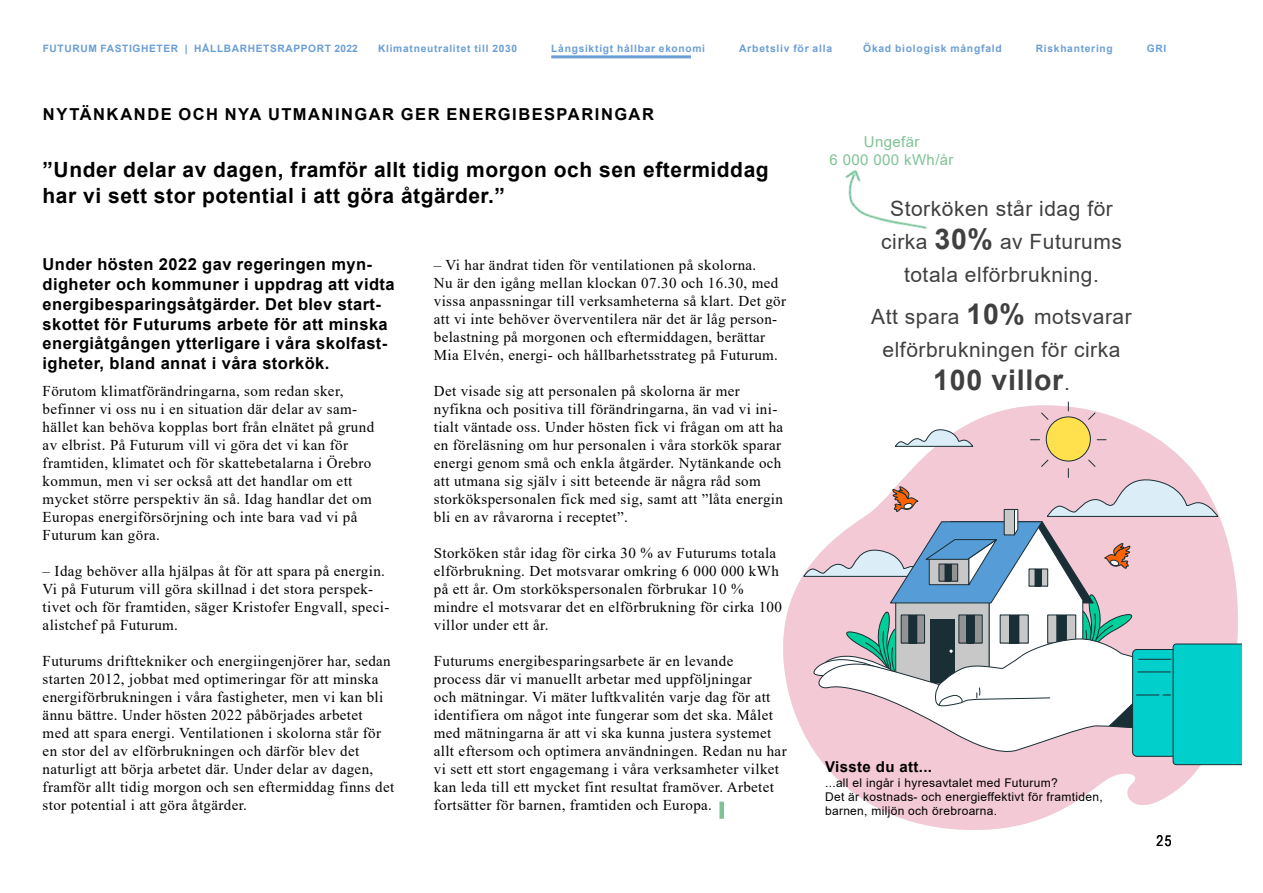
<style>
.page{position:relative;width:1263px;height:893px;background:#fff}
.page>*{position:absolute;margin:0;border:0;box-sizing:border-box;transform-origin:0 0}
.t1{font:700 28.5px "Arial";letter-spacing:.025em;color:#404040}
.t2{font:21px/33px "Arial";letter-spacing:.025em;color:#404040;text-align:center}
.t3{font:700 21px/25.2px "Arial";letter-spacing:.025em;color:#000}
.t4{font:700 16.5px/19.8px "Arial";letter-spacing:.025em;color:#000}
.t5{font:700 16.5px "Arial";letter-spacing:.09em;color:#000}
.t6{font:15px/18px "Times New Roman";letter-spacing:.025em;color:#000}
.t7{font:15px/18px "Arial";letter-spacing:.025em;color:#7fc395;text-align:center}
.t8{font:700 15px "Arial";letter-spacing:.025em;color:#000}
.t9{font:14.85px "Arial Narrow";color:#000}
.t10{font:12px/14.4px "Arial";letter-spacing:.025em;color:#000}
.t11{font:700 10.35px "Arial";letter-spacing:.07em;color:#6b9ed5}
.t12{font:700 10.2px "Arial";letter-spacing:.07em;color:#6b9ed5}
.s1{font-weight:700;font-size:28.5px}
.s2{font-weight:400;font-size:21px}
</style>
<div class="page">
<svg style="left:783px;top:405px;width:417px;height:425px"></svg>
<svg style="left:894px;top:427px;width:80px;height:20px"></svg>
<div style="left:1046px;top:417px;width:44px;height:44px;background:#ffe04d;border-radius:50%"></div>
<div style="left:1046px;top:416px;width:45px;height:45px;border:1px solid #1a2e35;border-radius:50%"></div>
<svg style="left:1087px;top:412px;width:9px;height:9px"></svg>
<svg style="left:1040px;top:412px;width:9px;height:9px"></svg>
<svg style="left:803px;top:459px;width:439px;height:307px"></svg>
<div style="left:719px;top:802px;width:5px;height:17px;background:#7fc395"></div>
<img style="left:845px;top:170px;width:82px;height:59px">
<hr style="left:551px;top:55px;width:140px;height:3px;background:#6b9ed5">
<p class="t12" style="left:43px;top:42px;width:317px">FUTURUM FASTIGHETER | HÅLLBARHETSRAPPORT 2022</p>
<p class="t12" style="left:378px;top:42px;width:141px">Klimatneutralitet till 2030</p>
<p class="t12" style="left:551px;top:42px;width:155px">Långsiktigt hållbar ekonomi</p>
<p class="t11" style="left:739px;top:41px;width:95px">Arbetsliv för alla</p>
<p class="t11" style="left:863px;top:41px;width:140px">Ökad biologisk mångfald</p>
<p class="t12" style="left:1036px;top:42px;width:78px">Riskhantering</p>
<p class="t12" style="left:1147px;top:42px;width:21px">GRI</p>
<p class="t5" style="left:43px;top:103px;width:612px">NYTÄNKANDE OCH NYA UTMANINGAR GER ENERGIBESPARINGAR</p>
<h2 class="t3" style="left:43px;top:158px;width:727px">”Under delar av dagen, framför allt tidig morgon och sen eftermiddag har vi sett stor potential i att göra åtgärder.”</h2>
<p class="t4" style="left:43px;top:255px;width:354px">Under hösten 2022 gav regeringen myn&shy;digheter och kommuner i uppdrag att vidta energibesparingsåtgärder. Det blev start&shy;skottet för Futurums arbete för att minska energiåtgången ytterligare i våra skolfast&shy;igheter, bland annat i våra storkök.</p>
<p class="t6" style="left:43px;top:382px;width:333px">Förutom klimatförändringarna, som redan sker, befinner vi oss nu i en situation där delar av sam&shy;hället kan behöva kopplas bort från elnätet på grund av elbrist. På Futurum vill vi göra det vi kan för framtiden, klimatet och för skattebetalarna i Örebro kommun, men vi ser också att det handlar om ett mycket större perspektiv än så. Idag handlar det om Europas energiförsörjning och inte bara vad vi på Futurum kan göra.</p>
<p class="t6" style="left:43px;top:562px;width:348px">– Idag behöver alla hjälpas åt för att spara på energin.<br>Vi på Futurum vill göra skillnad i det stora perspek&shy;tivet och för framtiden, säger Kristofer Engvall, speci&shy;alistchef på Futurum.</p>
<p class="t6" style="left:43px;top:652px;width:353px">Futurums drifttekniker och energiingenjörer har, sedan starten 2012, jobbat med optimeringar för att minska energiförbrukningen i våra fastigheter, men vi kan bli ännu bättre. Under hösten 2022 påbörjades arbetet<br>med att spara energi. Ventilationen i skolorna står för en stor del av elförbrukningen och därför blev det naturligt att börja arbetet där. Under delar av dagen, framför allt tidig morgon och sen eftermiddag finns det stor potential i att göra åtgärder.</p>
<p class="t6" style="left:434px;top:256px;width:354px">– Vi har ändrat tiden för ventilationen på skolorna.<br>Nu är den igång mellan klockan 07.30 och 16.30, med vissa anpassningar till verksamheterna så klart. Det gör att vi inte behöver överventilera när det är låg person&shy;belastning på morgonen och eftermiddagen, berättar Mia Elvén, energi- och hållbarhetsstrateg på Futurum.</p>
<p class="t6" style="left:434px;top:382px;width:351px">Det visade sig att personalen på skolorna är mer nyfikna och positiva till förändringarna, än vad vi ini&shy;tialt väntade oss. Under hösten fick vi frågan om att ha en föreläsning om hur personalen i våra storkök sparar energi genom små och enkla åtgärder. Nytänkande och att utmana sig själv i sitt beteende är några råd som storkökspersonalen fick med sig, samt att ”låta energin bli en av råvarorna i receptet”.</p>
<p class="t6" style="left:434px;top:544px;width:350px">Storköken står idag för cirka 30 % av Futurums totala elförbrukning. Det motsvarar omkring 6 000 000 kWh på ett år. Om storkökspersonalen förbrukar 10 % mindre el motsvarar det en elförbrukning för cirka 100 villor under ett år.</p>
<p class="t6" style="left:434px;top:652px;width:354px">Futurums energibesparingsarbete är en levande<br>process där vi manuellt arbetar med uppföljningar<br>och mätningar. Vi mäter luftkvalitén varje dag för att identifiera om något inte fungerar som det ska. Målet med mätningarna är att vi ska kunna justera systemet allt eftersom och optimera användningen. Redan nu har vi sett ett stort engagemang i våra verksamheter vilket kan leda till ett mycket fint resultat framöver. Arbetet fortsätter för barnen, framtiden och Europa.</p>
<p class="t7" style="left:829px;top:133px;width:126px">Ungefär<br>6 000 000 kWh/år</p>
<h2 class="t2" style="left:881px;top:192px;width:242px">Storköken står idag för cirka <span class="s1">30%</span> av Futurums totala elförbrukning.</h2>
<h2 class="t2" style="left:871px;top:300px;width:262px">Att spara <span class="s1">10%</span> motsvarar elförbrukningen för cirka</h2>
<h1 class="t1" style="left:933px;top:360px;width:138px">100 villor<span class="s2">.</span></h1>
<p class="t8" style="left:825px;top:756px;width:109px">Visste du att...</p>
<p class="t10" style="left:825px;top:775px;width:279px">...all el ingår i hyresavtalet med Futurum?<br>Det är kostnads- och energieffektivt för framtiden, barnen, miljön och örebroarna.</p>
<p class="t9" style="left:1156px;top:830px;width:17px">25</p>
</div>
